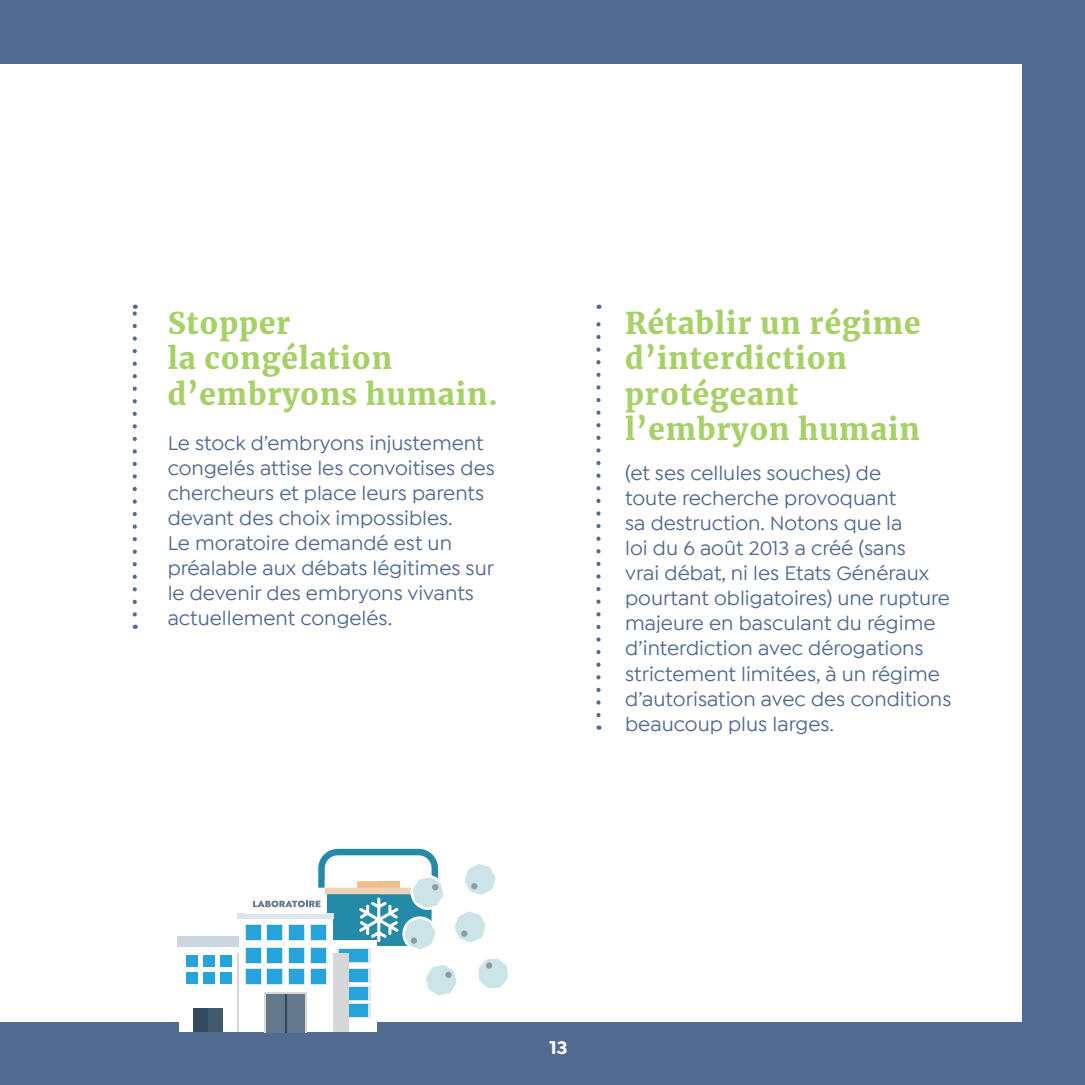
<style>
.page{position:relative;width:1085px;height:1085px;background:#fff}
.page>*{position:absolute;margin:0;border:0;box-sizing:border-box;transform-origin:0 0}
.t1{font:900 29.47px/35.6px "Merriweather";letter-spacing:.03em;color:#a6d167}
.t2{font:500 20.93px/25px "Isidora Sans";color:#516a8f}
.t3{font:700 19.12px "Isidora Sans";color:#fff}
</style>
<div class="page">
<div style="left:0;top:0;width:1084px;height:1084px;background:#516a8f"></div>
<div style="left:0;top:64px;width:1020px;height:956px;background:#fff"></div>
<svg style="left:133px;top:304px;width:4px;height:310px"></svg>
<svg style="left:596px;top:304px;width:4px;height:411px"></svg>
<svg style="left:455px;top:911px;width:31px;height:31px"></svg>
<svg style="left:465px;top:864px;width:31px;height:31px"></svg>
<div style="left:471px;top:882px;width:6px;height:7px;background:#8a9ca8;border-radius:50%"></div>
<svg style="left:478px;top:958px;width:30px;height:31px"></svg>
<svg style="left:485px;top:961px;width:7px;height:7px"></svg>
<svg style="left:426px;top:965px;width:31px;height:31px"></svg>
<div style="left:445px;top:971px;width:7px;height:7px;background:#8a9ca8;border-radius:50%"></div>
<div style="left:330px;top:940px;width:47px;height:91px;background:#fff"></div>
<div style="left:337px;top:985px;width:33px;height:15px;background:#e0e6e8"></div>
<div style="left:339px;top:986px;width:29px;height:13px;background:#26a3db"></div>
<div style="left:337px;top:967px;width:33px;height:15px;background:#e0e6e8"></div>
<div style="left:339px;top:968px;width:29px;height:13px;background:#26a3db"></div>
<div style="left:337px;top:948px;width:33px;height:14px;background:#e0e6e8"></div>
<div style="left:339px;top:949px;width:29px;height:12px;background:#26a3db"></div>
<div style="left:337px;top:1003px;width:33px;height:14px;background:#e0e6e8"></div>
<div style="left:339px;top:1004px;width:29px;height:12px;background:#26a3db"></div>
<div style="left:222px;top:953px;width:127px;height:78px;background:#d6d6db"></div>
<div style="left:239px;top:917px;width:93px;height:114px;background:#fff"></div>
<div style="left:310px;top:967px;width:16px;height:17px;background:#e0e6e8"></div>
<div style="left:311px;top:969px;width:14px;height:14px;background:#26a3db"></div>
<div style="left:237px;top:913px;width:97px;height:5px;background:#e0e6e8"></div>
<div style="left:264px;top:991px;width:43px;height:40px;background:#d6d6db"></div>
<div style="left:266px;top:993px;width:39px;height:38px;background:#63788a"></div>
<hr style="left:285px;top:993px;width:1px;height:38px;background:#2e4759">
<svg style="left:245px;top:947px;width:17px;height:16px"></svg>
<div style="left:246px;top:948px;width:14px;height:14px;background:#26a3db"></div>
<div style="left:266px;top:946px;width:17px;height:17px;background:#26a3db"></div>
<svg style="left:288px;top:951px;width:17px;height:12px"></svg>
<div style="left:289px;top:948px;width:15px;height:14px;background:#26a3db"></div>
<svg style="left:310px;top:951px;width:16px;height:12px"></svg>
<div style="left:311px;top:948px;width:14px;height:14px;background:#26a3db"></div>
<svg style="left:245px;top:968px;width:17px;height:16px"></svg>
<div style="left:246px;top:969px;width:14px;height:14px;background:#26a3db"></div>
<svg style="left:266px;top:968px;width:17px;height:16px"></svg>
<div style="left:268px;top:969px;width:14px;height:14px;background:#26a3db"></div>
<div style="left:288px;top:967px;width:17px;height:17px;background:#e0e6e8"></div>
<div style="left:289px;top:969px;width:15px;height:14px;background:#26a3db"></div>
<div style="left:179px;top:946px;width:58px;height:85px;background:#fff"></div>
<div style="left:177px;top:936px;width:62px;height:10px;background:#ccd6e0"></div>
<div style="left:193px;top:1008px;width:15px;height:23px;background:#334a5e"></div>
<div style="left:208px;top:1008px;width:14px;height:23px;background:#40596b"></div>
<div style="left:245px;top:924px;width:17px;height:17px;background:#26a3db"></div>
<div style="left:186px;top:972px;width:12px;height:11px;background:#26a3db"></div>
<div style="left:203px;top:972px;width:11px;height:11px;background:#26a3db"></div>
<div style="left:220px;top:972px;width:11px;height:11px;background:#26a3db"></div>
<div style="left:186px;top:954px;width:12px;height:11px;background:#26a3db"></div>
<div style="left:203px;top:954px;width:11px;height:11px;background:#26a3db"></div>
<div style="left:220px;top:954px;width:11px;height:11px;background:#26a3db"></div>
<svg style="left:253px;top:848px;width:190px;height:103px"></svg>
<p class="t1" style="left:168px;top:304px;width:331px">Stopper<br>la congélation d’embryons humain.</p>
<p class="t2" style="left:168px;top:430px;width:328px">Le stock d’embryons injustement congelés attise les convoitises des chercheurs et place leurs parents devant des choix impossibles.<br>Le moratoire demandé est un préalable aux débats légitimes sur le devenir des embryons vivants actuellement congelés.</p>
<p class="t1" style="left:625px;top:304px;width:297px">Rétablir un régime d’interdiction protégeant l’embryon humain</p>
<p class="t2" style="left:625px;top:460px;width:328px">(et ses cellules souches) de<br>toute recherche provoquant<br>sa destruction. Notons que la<br>loi du 6 août 2013 a créé (sans<br>vrai débat, ni les Etats Généraux pourtant obligatoires) une rupture majeure en basculant du régime d’interdiction avec dérogations strictement limitées, à un régime d’autorisation avec des conditions beaucoup plus larges.</p>
<p class="t3" style="left:549px;top:1035px;width:20px">13</p>
</div>
